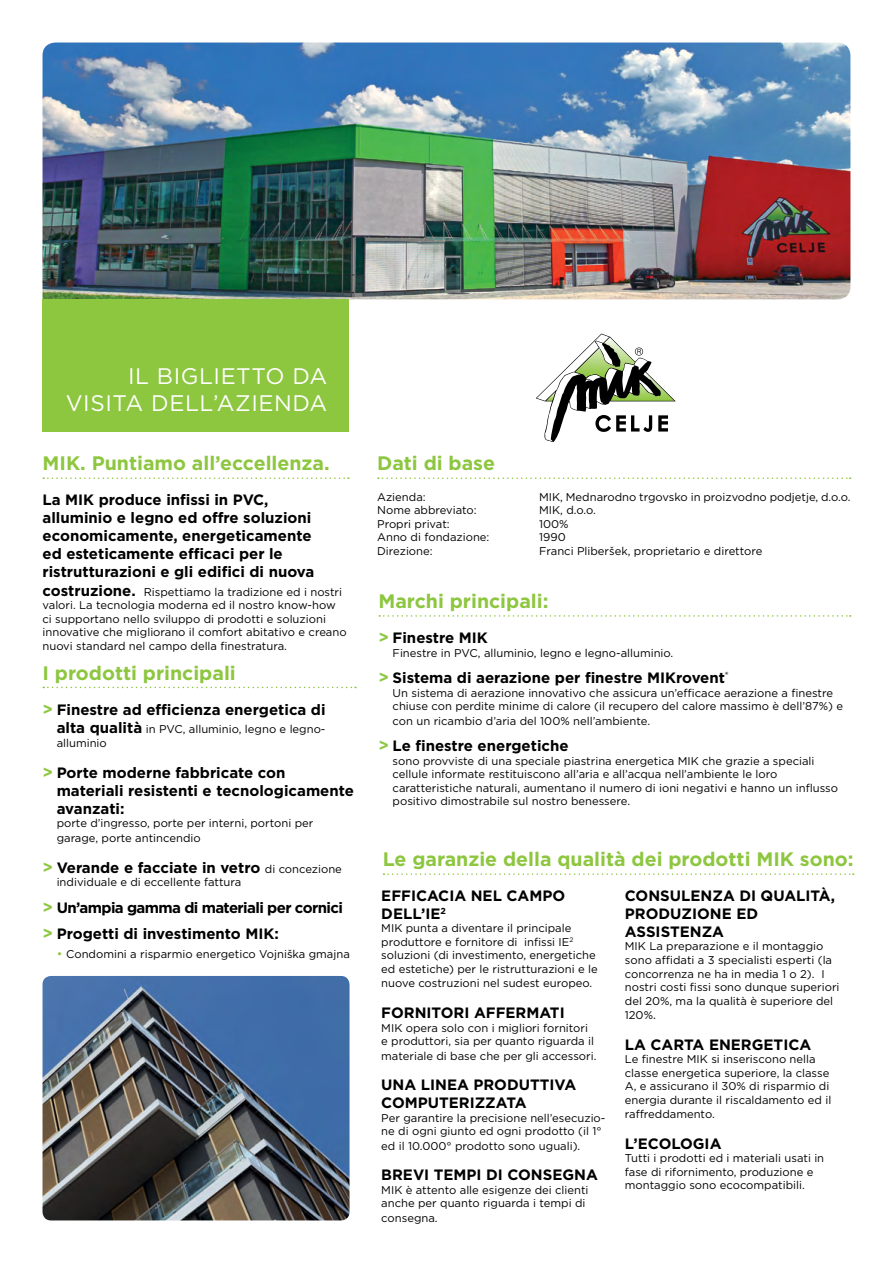
<style>
.page{position:relative;width:893px;height:1263px;background:#fff}
.page>*{position:absolute;margin:0;border:0;box-sizing:border-box;transform-origin:0 0}
.t1{font:22.5px/27px "Gotham";letter-spacing:.025em;color:#fff;text-align:right}
.t2{font:700 19.5px "Gotham";color:#8dc63f}
.t3{font:700 15px/18px "Gotham";color:#000}
.t4{font:700 15px/26.5px "Gotham";letter-spacing:-.04em;color:#000}
.t5{font:11.25px/13.5px "Gotham";color:#000}
.s1{font-weight:700;font-size:15px}
.s2{font-size:16.5px;color:#8dc63f}
.s3{font-weight:400;font-size:11.25px}
.s4{font-size:12px;color:#8dc63f}
.s5{font-size:12px}
</style>
<div class="page">
<svg style="left:536px;top:334px;width:140px;height:108px"></svg>
<svg style="left:43px;top:477px;width:306px;height:2px"></svg>
<svg style="left:378px;top:477px;width:473px;height:2px"></svg>
<svg style="left:43px;top:687px;width:313px;height:1px"></svg>
<svg style="left:379px;top:615px;width:472px;height:2px"></svg>
<svg style="left:383px;top:873px;width:471px;height:2px"></svg>
<img style="left:43px;top:976px;width:307px;height:244px">
<img style="left:43px;top:43px;width:807px;height:256px">
<div style="left:43px;top:299px;width:306px;height:133px;background:#8dc63f"></div>
<h1 class="t1" style="left:66px;top:362px;width:263px">IL BIGLIETTO DA<br>VISITA DELL’AZIENDA</h1>
<h2 class="t2" style="left:43px;top:451px;width:289px">MIK. Puntiamo all’eccellenza.</h2>
<h3 class="t3" style="left:43px;top:491px;width:273px">La MIK produce infissi in PVC, alluminio e legno ed offre soluzioni economicamente, energeticamente ed esteticamente efficaci per le ristrutturazioni e gli edifici di nuova</h3>
<p class="t5" style="left:43px;top:584px;width:306px"><span class="s1">costruzione.</span> Rispettiamo la tradizione ed i nostri valori. La tecnologia moderna ed il nostro know-how ci supportano nello sviluppo di prodotti e soluzioni innovative che migliorano il comfort abitativo e creano nuovi standard nel campo della finestratura.</p>
<h2 class="t2" style="left:43px;top:660px;width:195px">I prodotti principali</h2>
<h3 class="t3" style="left:43px;top:700px;width:285px"><span class="s2">&gt;</span> Finestre ad efficienza energetica di</h3>
<p class="t5" style="left:57px;top:721px;width:270px;line-height:14.4px"><span class="s1">alta qualità</span> in PVC, alluminio, legno e legno&shy;alluminio</p>
<h3 class="t3" style="left:57px;top:763px;width:299px;text-indent:-14px"><span class="s2">&gt;</span> Porte moderne fabbricate con materiali resistenti e tecnologicamente avanzati:</h3>
<p class="t5" style="left:57px;top:816px;width:258px;line-height:14.4px">porte d’ingresso, porte per interni, portoni per garage, porte antincendio</p>
<h3 class="t3" style="left:43px;top:858px;width:301px"><span class="s2">&gt;</span> Verande e facciate in vetro <span class="s3">di concezione</span></h3>
<p class="t5" style="left:57px;top:875px;width:186px">individuale e di eccellente fattura</p>
<h3 class="t4" style="left:43px;top:894px;width:302px"><span class="s2">&gt;</span> Un’ampia gamma di materiali per cornici <span class="s2">&gt;</span> Progetti di investimento MIK:</h3>
<p class="t5" style="left:57px;top:947px;width:294px"><span class="s4">•</span> Condomini a risparmio energetico Vojniška gmajna</p>
<h2 class="t2" style="left:377px;top:451px;width:119px">Dati di base</h2>
<p class="t5" style="left:377px;top:490px;width:50px">Azienda:</p>
<p class="t5" style="left:539px;top:490px;width:313px">MIK, Mednarodno trgovsko in proizvodno podjetje, d.o.o.</p>
<p class="t5" style="left:377px;top:503px;width:101px">Nome abbreviato:</p>
<p class="t5" style="left:539px;top:503px;width:58px">MIK, d.o.o.</p>
<p class="t5" style="left:377px;top:517px;width:74px">Propri privat:</p>
<p class="t5" style="left:539px;top:517px;width:31px">100%</p>
<p class="t5" style="left:377px;top:530px;width:114px">Anno di fondazione:</p>
<p class="t5" style="left:539px;top:530px;width:28px">1990</p>
<p class="t5" style="left:377px;top:544px;width:57px">Direzione:</p>
<p class="t5" style="left:539px;top:544px;width:225px">Franci Pliberšek, proprietario e direttore</p>
<h2 class="t2" style="left:378px;top:588px;width:171px">Marchi principali:</h2>
<h3 class="t3" style="left:378px;top:629px;width:111px"><span class="s2">&gt;</span> Finestre MIK</h3>
<p class="t5" style="left:393px;top:646px;width:282px">Finestre in PVC, alluminio, legno e legno-alluminio.</p>
<h3 class="t3" style="left:378px;top:669px;width:351px"><span class="s2">&gt;</span> Sistema di aerazione per finestre MIKrovent<sup>®</sup></h3>
<p class="t5" style="left:393px;top:685px;width:452px;line-height:14px">Un sistema di aerazione innovativo che assicura un’efficace aerazione a finestre chiuse con perdite minime di calore (il recupero del calore massimo è dell’87%) e con un ricambio d’aria del 100% nell’ambiente.</p>
<h3 class="t3" style="left:378px;top:737px;width:192px"><span class="s2">&gt;</span> Le finestre energetiche</h3>
<p class="t5" style="left:393px;top:754px;width:447px">sono provviste di una speciale piastrina energetica MIK che grazie a speciali cellule informate restituiscono all’aria e all’acqua nell’ambiente le loro caratteristiche naturali, aumentano il numero di ioni negativi e hanno un influsso positivo dimostrabile sul nostro benessere.</p>
<h2 class="t2" style="left:383px;top:846px;width:472px">Le garanzie della qualità dei prodotti MIK sono:</h2>
<h3 class="t3" style="left:381px;top:886px;width:185px">EFFICACIA NEL CAMPO<br>DELL’IE<sup>2</sup></h3>
<p class="t5" style="left:381px;top:921px;width:218px">MIK punta a diventare il principale produttore e fornitore di infissi IE<sup>2 </sup>soluzioni (di investimento, energetiche ed estetiche) per le ristrutturazioni e le nuove costruzioni nel sudest europeo.</p>
<h3 class="t3" style="left:381px;top:1004px;width:185px">FORNITORI AFFERMATI</h3>
<p class="t5" style="left:381px;top:1020px;width:217px;line-height:14px">MIK opera solo con i migliori fornitori e produttori, sia per quanto riguarda il materiale di base che per gli accessori.</p>
<h3 class="t3" style="left:381px;top:1076px;width:196px">UNA LINEA PRODUTTIVA<br>COMPUTERIZZATA</h3>
<p class="t5" style="left:381px;top:1110px;width:226px;line-height:14px">Per garantire la precisione nell’esecuzio&shy;ne di ogni giunto ed ogni prodotto (il 1° ed il 10.000° prodotto sono uguali).</p>
<h3 class="t3" style="left:381px;top:1166px;width:218px">BREVI TEMPI DI CONSEGNA</h3>
<p class="t5" style="left:381px;top:1183px;width:209px;line-height:14px">MIK è attento alle esigenze dei clienti anche per quanto riguarda i tempi di consegna.</p>
<h3 class="t3" style="left:625px;top:886px;width:212px">CONSULENZA DI QUALITÀ,<br>PRODUZIONE ED<br>ASSISTENZA</h3>
<p class="t5" style="left:625px;top:939px;width:216px">MIK La preparazione e il montaggio sono affidati a 3 specialisti esperti (la concorrenza ne ha in media 1 o 2). I nostri costi fissi sono dunque superiori del 20%, ma la qualità è superiore del<br>120%<span class="s5">.</span></p>
<h3 class="t3" style="left:625px;top:1035px;width:188px">LA CARTA ENERGETICA</h3>
<p class="t5" style="left:625px;top:1052px;width:208px">Le finestre MIK si inseriscono nella classe energetica superiore, la classe A, e assicurano il 30% di risparmio di energia durante il riscaldamento ed il raffreddamento.</p>
<h3 class="t3" style="left:625px;top:1134px;width:98px">L’ECOLOGIA</h3>
<p class="t5" style="left:625px;top:1151px;width:201px">Tutti i prodotti ed i materiali usati in fase di rifornimento, produzione e montaggio sono ecocompatibili.</p>
</div>
